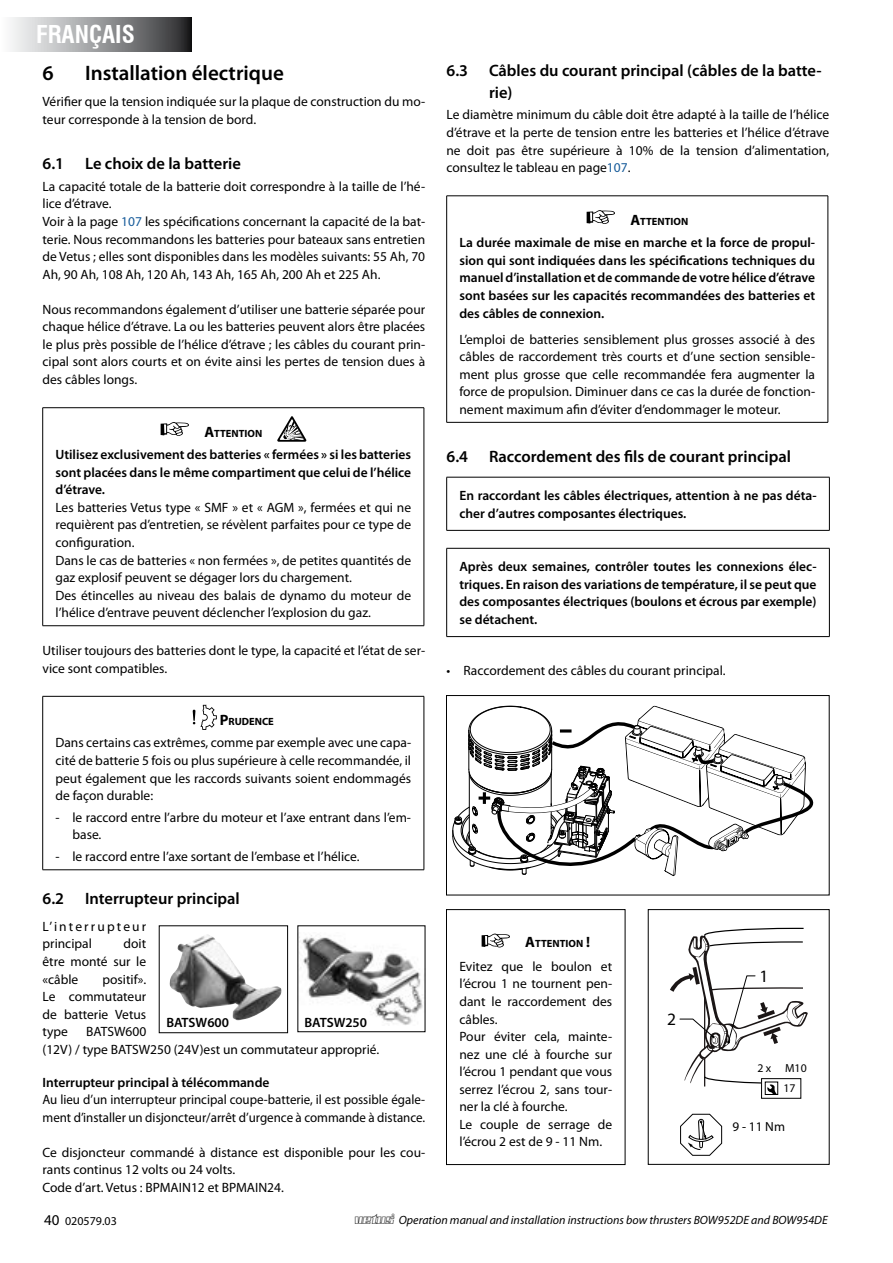
<style>
.page{position:relative;width:893px;height:1263px;background:#fff}
.page>*{position:absolute;margin:0;border:0;box-sizing:border-box;transform-origin:0 0}
.t1{font:700 condensed 24px "Swiss 721 BT";color:#fff}
.t2{font:600 21px "Myriad Pro";color:#000}
.t3{font:17.4px "Myriad Pro";color:#000}
.t4{font:600 16.5px/21.5px "Myriad Pro";color:#000}
.t5{font:13.5px/17.5px "Myriad Pro";color:#000}
.t6{font:600 13.5px/17.5px "Myriad Pro";color:#000;text-align:justify}
.t7{font:13.5px/17.5px "Myriad Pro";color:#000;scale:.96 1}
.t8{font:13.5px/17.5px "Myriad Pro";letter-spacing:.15em;color:#000}
.t9{font:13.2px "Myriad Pro";color:#000}
.t10{font:italic 12px "Myriad Pro";color:#000}
.t11{font:12px "Myriad Pro";color:#000}
.t12{font:11.7px "Myriad Pro";color:#000}
.t13{font:700 10.5px "Myriad Pro";color:#000}
.s1{color:#165b9a}
.s2{font-size:15px}
.s3{font-family:"Vetus Outline";font-style:normal}
</style>
<div class="page">
<svg style="left:680px;top:1114px;width:42px;height:42px"></svg>
<div style="left:765px;top:1082px;width:13px;height:13px;border:1px solid #000"></div>
<svg style="left:670px;top:927px;width:138px;height:167px"></svg>
<svg style="left:452px;top:706px;width:362px;height:171px"></svg>
<div style="left:446px;top:695px;width:383px;height:200px;border:1px solid #000"></div>
<hr style="left:43px;top:407px;width:381px;height:1px;background:#000">
<hr style="left:42px;top:408px;width:1px;height:217px;background:#000">
<hr style="left:424px;top:408px;width:1px;height:217px;background:#000">
<hr style="left:43px;top:625px;width:381px;height:1px;background:#000">
<svg style="left:161px;top:422px;width:28px;height:14px"></svg>
<svg style="left:277px;top:416px;width:29px;height:26px"></svg>
<hr style="left:43px;top:696px;width:381px;height:1px;background:#000">
<hr style="left:42px;top:696px;width:1px;height:173px;background:#000">
<hr style="left:424px;top:696px;width:1px;height:173px;background:#000">
<hr style="left:43px;top:869px;width:381px;height:1px;background:#000">
<svg style="left:201px;top:705px;width:16px;height:25px"></svg>
<svg style="left:193px;top:709px;width:2px;height:15px"></svg>
<hr style="left:446px;top:196px;width:382px;height:1px;background:#000">
<hr style="left:446px;top:196px;width:1px;height:226px;background:#000">
<hr style="left:828px;top:196px;width:1px;height:226px;background:#000">
<hr style="left:446px;top:422px;width:382px;height:1px;background:#000">
<svg style="left:587px;top:210px;width:28px;height:14px"></svg>
<hr style="left:446px;top:477px;width:384px;height:1px;background:#000">
<hr style="left:446px;top:477px;width:1px;height:53px;background:#000">
<hr style="left:829px;top:477px;width:1px;height:53px;background:#000">
<hr style="left:446px;top:530px;width:384px;height:1px;background:#000">
<hr style="left:446px;top:548px;width:384px;height:1px;background:#000">
<hr style="left:446px;top:548px;width:1px;height:88px;background:#000">
<hr style="left:829px;top:548px;width:1px;height:88px;background:#000">
<hr style="left:446px;top:636px;width:384px;height:1px;background:#000">
<svg style="left:11px;top:17px;width:180px;height:34px;background:#939496"></svg>
<svg style="left:482px;top:933px;width:28px;height:14px"></svg>
<div style="left:446px;top:909px;width:179px;height:256px;border:1px solid #000"></div>
<img style="left:300px;top:935px;width:123px;height:90px">
<img style="left:169px;top:934px;width:112px;height:86px">
<div style="left:159px;top:925px;width:129px;height:108px;border:1px solid #000"></div>
<h1 class="t1" style="left:36px;top:20px;width:100px">FRANÇAIS</h1>
<h2 class="t2" style="left:43px;top:59px;width:13px">6</h2>
<h2 class="t2" style="left:85px;top:59px;width:200px">Installation électrique</h2>
<p class="t5" style="left:43px;top:93px;width:384px">Vérifier que la tension indiquée sur la plaque de construction du mo&shy;teur corresponde à la tension de bord.</p>
<p class="t4" style="left:43px;top:152px;width:23px">6.1</p>
<p class="t4" style="left:85px;top:152px;width:157px">Le choix de la batterie</p>
<p class="t5" style="left:43px;top:177px;width:384px">La capacité totale de la batterie doit correspondre à la taille de l’hé&shy;lice d’étrave.<br>Voir à la page <span class="s1">107</span> les spécifications concernant la capacité de la bat&shy;terie. Nous recommandons les batteries pour bateaux sans entretien de Vetus ; elles sont disponibles dans les modèles suivants: 55 Ah, 70<br>Ah, 90 Ah, 108 Ah, 120 Ah, 143 Ah, 165 Ah, 200 Ah et 225 Ah.</p>
<p class="t5" style="left:43px;top:300px;width:384px;text-align:justify">Nous recommandons également d’utiliser une batterie séparée pour chaque hélice d’étrave. La ou les batteries peuvent alors être placées le plus près possible de l’hélice d’étrave ; les câbles du courant prin&shy;cipal sont alors courts et on évite ainsi les pertes de tension dues à des câbles longs.</p>
<p class="t13" style="left:204px;top:427px;width:59px"><span class="s2">A</span>TTENTION</p>
<p class="t6" style="left:55px;top:446px;width:357px">Utilisez exclusivement des batteries « fermées » si les batteries sont placées dans le même compartiment que celui de l’hélice d’étrave.</p>
<p class="t5" style="left:55px;top:498px;width:357px">Les batteries Vetus type « SMF » et « AGM », fermées et qui ne requièrent pas d’entretien, se révèlent parfaites pour ce type de configuration.<br>Dans le cas de batteries « non fermées », de petites quantités de gaz explosif peuvent se dégager lors du chargement.<br>Des étincelles au niveau des balais de dynamo du moteur de l’hélice d’entrave peuvent déclencher l’explosion du gaz.</p>
<p class="t5" style="left:43px;top:641px;width:384px">Utiliser toujours des batteries dont le type, la capacité et l’état de ser&shy;vice sont compatibles.</p>
<p class="t13" style="left:220px;top:715px;width:56px"><span class="s2">P</span>RUDENCE</p>
<p class="t5" style="left:55px;top:734px;width:357px;text-align:justify">Dans certains cas extrêmes, comme par exemple avec une capa&shy;cité de batterie 5 fois ou plus supérieure à celle recommandée, il peut également que les raccords suivants soient endommagés de façon durable:</p>
<p class="t5" style="left:72px;top:808px;width:340px;text-indent:-17px">- le raccord entre l’arbre du moteur et l’axe entrant dans l’em&shy;base.</p>
<p class="t5" style="left:55px;top:848px;width:306px">- le raccord entre l’axe sortant de l’embase et l’hélice.</p>
<p class="t4" style="left:43px;top:888px;width:23px">6.2</p>
<p class="t4" style="left:85px;top:888px;width:156px">Interrupteur principal</p>
<p class="t8" style="left:43px;top:917px;width:105px">L’interrupteur principal</p>
<p class="t5" style="left:43px;top:935px;width:105px;text-align:justify;text-indent:81px">doit être monté sur le «câble</p>
<p class="t5" style="left:43px;top:970px;width:105px;text-align:justify;text-indent:60px">positif».<br>Le commutateur de batterie Vetus type</p>
<p class="t6" style="left:166px;top:1013px;width:64px">BATSW600</p>
<p class="t6" style="left:304px;top:1013px;width:64px">BATSW250</p>
<p class="t5" style="left:43px;top:1023px;width:338px;text-indent:44px">BATSW600<br>(12V) / type BATSW250 (24V)est un commutateur approprié.</p>
<p class="t6" style="left:43px;top:1073px;width:228px">Interrupteur principal à télécommande</p>
<p class="t7" style="left:43px;top:1091px;width:400px">Au lieu d’un interrupteur principal coupe-batterie, il est possible égale&shy;ment d’installer un disjoncteur/arrêt d’urgence à commande à distance.</p>
<p class="t5" style="left:43px;top:1143px;width:384px">Ce disjoncteur commandé à distance est disponible pour les cou&shy;rants continus 12 volts ou 24 volts.<br>Code d’art. Vetus : BPMAIN12 et BPMAIN24.</p>
<p class="t4" style="left:446px;top:59px;width:23px">6.3</p>
<p class="t4" style="left:489px;top:59px;width:334px">Câbles du courant principal (câbles de la batte&shy;rie)</p>
<p class="t5" style="left:446px;top:106px;width:384px;text-align:justify">Le diamètre minimum du câble doit être adapté à la taille de l’hélice d’étrave et la perte de tension entre les batteries et l’hélice d’étrave ne doit pas être supérieure à 10% de la tension d’alimentation, consultez le tableau en page<span class="s1">107</span>.</p>
<p class="t13" style="left:630px;top:215px;width:59px"><span class="s2">A</span>TTENTION</p>
<p class="t6" style="left:459px;top:234px;width:357px">La durée maximale de mise en marche et la force de propul&shy;sion qui sont indiquées dans les spécifications techniques du manuel d’installation et de commande de votre hélice d’étrave sont basées sur les capacités recommandées des batteries et des câbles de connexion.</p>
<p class="t5" style="left:459px;top:330px;width:357px;text-align:justify">L’emploi de batteries sensiblement plus grosses associé à des câbles de raccordement très courts et d’une section sensible&shy;ment plus grosse que celle recommandée fera augmenter la force de propulsion. Diminuer dans ce cas la durée de fonction&shy;nement maximum afin d’éviter d’endommager le moteur.</p>
<p class="t4" style="left:446px;top:445px;width:23px">6.4</p>
<p class="t4" style="left:489px;top:445px;width:304px">Raccordement des fils de courant principal</p>
<p class="t6" style="left:459px;top:486px;width:359px">En raccordant les câbles électriques, attention à ne pas déta&shy;cher d’autres composantes électriques.</p>
<p class="t6" style="left:459px;top:557px;width:359px">Après deux semaines, contrôler toutes les connexions élec&shy;triques. En raison des variations de température, il se peut que des composantes électriques (boulons et écrous par exemple) se détachent.</p>
<p class="t5" style="left:446px;top:661px;width:281px">• Raccordement des câbles du courant principal.</p>
<p class="t13" style="left:525px;top:937px;width:66px"><span class="s2">A</span>TTENTION <span class="s2">!</span></p>
<p class="t5" style="left:459px;top:957px;width:154px">Evitez que le boulon et l’écrou 1 ne tournent pen&shy;dant le raccordement des câbles.<br>Pour éviter cela, mainte&shy;nez une clé à fourche sur l’écrou 1 pendant que vous serrez l’écrou 2, sans tour&shy;ner la clé à fourche.<br>Le couple de serrage de l’écrou 2 est de 9 - 11 Nm.</p>
<p class="t3" style="left:667px;top:1009px;width:10px">2</p>
<p class="t3" style="left:760px;top:965px;width:10px">1</p>
<p class="t12" style="left:757px;top:1060px;width:51px">2 x M10</p>
<p class="t12" style="left:784px;top:1081px;width:14px">17</p>
<p class="t9" style="left:732px;top:1119px;width:54px">9 - 11 Nm</p>
<p class="t11" style="left:44px;top:1213px;width:74px"><span class="s2">40</span> 020579.03</p>
<p class="t10" style="left:355px;top:1212px;width:474px"><span class="s3">vetus®</span> Operation manual and installation instructions bow thrusters BOW952DE and BOW954DE</p>
</div>
